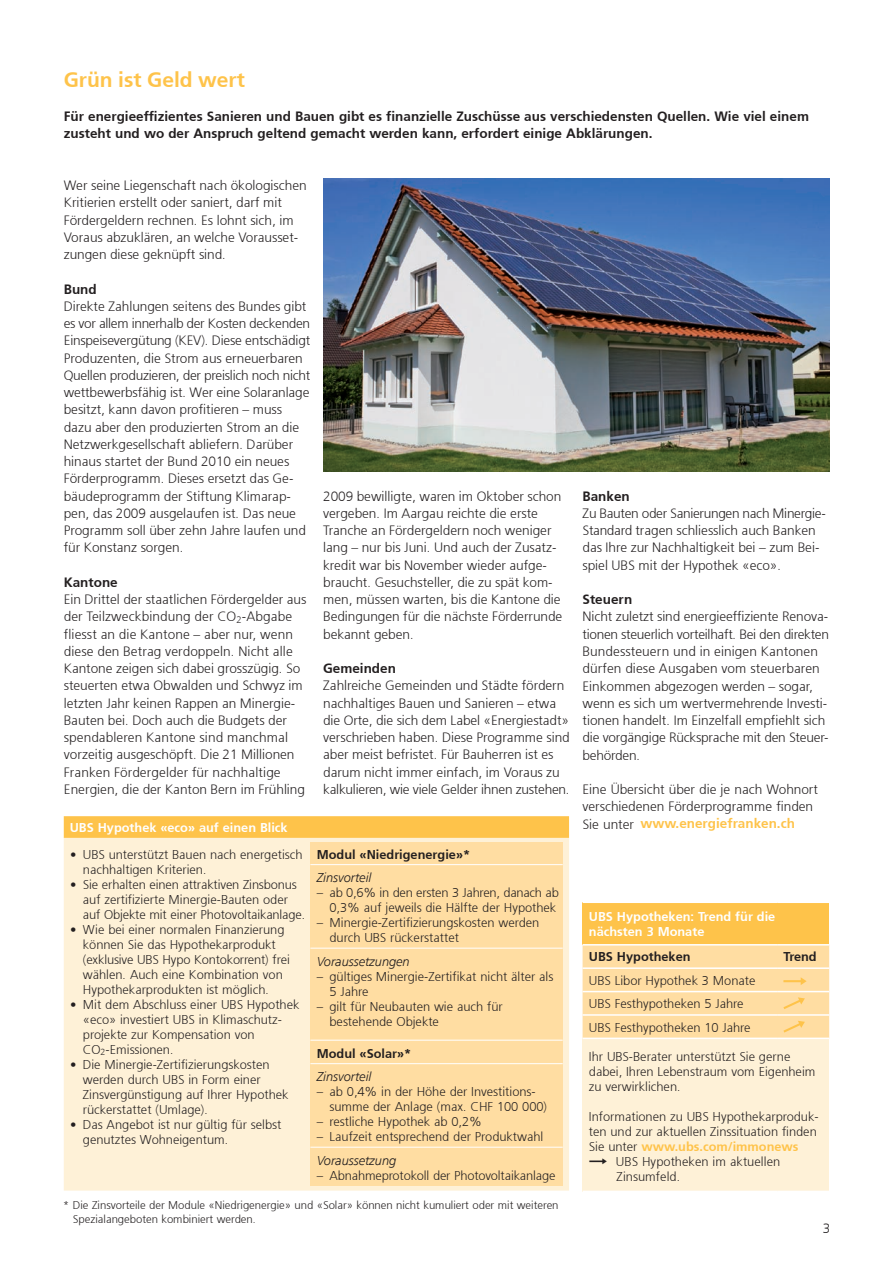
<style>
.page{position:relative;width:893px;height:1263px;background:#fff}
.page>*{position:absolute;margin:0;border:0;box-sizing:border-box;transform-origin:0 0}
.t1{font:300 21px "Frutiger 45";color:#fec34a}
.t2{font:300 13.5px/17.2px "Frutiger 45";color:#231f20}
.t3{font:300 13.5px/17.2px "Frutiger 45";color:#231f20}
.t4{font:300 12.75px/15px "Frutiger 45";color:#231f20}
.t5{font:300 12.75px/15px "Frutiger 45";color:#fff}
.t6{font:300 12.75px "Frutiger 45";color:#231f20}
.t7{font:italic 300 12.75px "Frutiger 45";color:#231f20}
.t8{font:300 12.75px "Frutiger 45";color:#fec34a}
.t9{font:300 11.25px/13.5px "Frutiger 45";color:#231f20}
.s1{color:#fec34a}
.s2{color:#231f20}
</style>
<div class="page">
<img style="left:323px;top:179px;width:506px;height:292px">
<div style="left:583px;top:902px;width:246px;height:43px;background:#fec34a"></div>
<div style="left:583px;top:1038px;width:246px;height:153px;background:#fef1d7"></div>
<hr style="left:583px;top:901px;width:194px;height:2px;background:#fff">
<hr style="left:777px;top:901px;width:52px;height:2px;background:#fff">
<hr style="left:583px;top:944px;width:194px;height:1px;background:#fff">
<hr style="left:777px;top:944px;width:52px;height:1px;background:#fff">
<hr style="left:583px;top:1037px;width:194px;height:2px;background:#fff">
<hr style="left:777px;top:1037px;width:52px;height:2px;background:#fff">
<svg style="left:583px;top:945px;width:246px;height:93px;background:#fedea6"></svg>
<svg style="left:64px;top:816px;width:505px;height:22px;background:#fec34c"></svg>
<div style="left:64px;top:838px;width:505px;height:352px;background:#fef1d7"></div>
<div style="left:310px;top:842px;width:253px;height:344px;background:#ffdda2"></div>
<hr style="left:310px;top:864px;width:253px;height:1px;background:#fff">
<hr style="left:310px;top:948px;width:253px;height:1px;background:#fff">
<hr style="left:310px;top:1040px;width:253px;height:1px;background:#fff">
<hr style="left:310px;top:1063px;width:253px;height:1px;background:#fff">
<hr style="left:310px;top:1147px;width:253px;height:1px;background:#fff">
<h1 class="t1" style="left:64px;top:67px;width:183px">Grün ist Geld wert</h1>
<p class="t3" style="left:64px;top:108px;width:747px">Für energieeffizientes Sanieren und Bauen gibt es finanzielle Zuschüsse aus verschiedensten Quellen. Wie viel einem zusteht und wo der Anspruch geltend gemacht werden kann, erfordert einige Abklärungen.</p>
<p class="t2" style="left:64px;top:177px;width:244px">Wer seine Liegenschaft nach ökologischen Kritierien erstellt oder saniert, darf mit Fördergeldern rechnen. Es lohnt sich, im Voraus abzuklären, an welche Vorausset&shy;zungen diese geknüpft sind.</p>
<p class="t3" style="left:64px;top:280px;width:34px">Bund</p>
<p class="t2" style="left:64px;top:298px;width:248px">Direkte Zahlungen seitens des Bundes gibt es vor allem innerhalb der Kosten deckenden Einspeisevergütung (KEV). Diese entschädigt Produzenten, die Strom aus erneuerbaren Quellen produzieren, der preislich noch nicht wettbewerbsfähig ist. Wer eine Solaranlage besitzt, kann davon profitieren – muss dazu aber den produzierten Strom an die Netzwerkgesellschaft abliefern. Darüber hinaus startet der Bund 2010 ein neues Förderprogramm. Dieses ersetzt das Ge&shy;bäudeprogramm der Stiftung Klimarap&shy;pen, das 2009 ausgelaufen ist. Das neue Programm soll über zehn Jahre laufen und für Konstanz sorgen.</p>
<p class="t3" style="left:64px;top:573px;width:56px">Kantone</p>
<p class="t2" style="left:64px;top:591px;width:244px">Ein Drittel der staatlichen Fördergelder aus der Teilzweckbindung der CO<sub>2</sub>-Abgabe fliesst an die Kantone – aber nur, wenn diese den Betrag verdoppeln. Nicht alle Kantone zeigen sich dabei grosszügig. So steuerten etwa Obwalden und Schwyz im letzten Jahr keinen Rappen an Minergie-Bauten bei. Doch auch die Budgets der spendableren Kantone sind manchmal vorzeitig ausgeschöpft. Die 21 Millionen Franken Fördergelder für nachhaltige Energien, die der Kanton Bern im Frühling</p>
<p class="t2" style="left:323px;top:487px;width:241px">2009 bewilligte, waren im Oktober schon vergeben. Im Aargau reichte die erste Tranche an Fördergeldern noch weniger lang – nur bis Juni. Und auch der Zusatz&shy;kredit war bis November wieder aufge&shy;braucht. Gesuchsteller, die zu spät kom&shy;men, müssen warten, bis die Kantone die Bedingungen für die nächste Förderrunde bekannt geben.</p>
<p class="t3" style="left:323px;top:660px;width:74px">Gemeinden</p>
<p class="t2" style="left:323px;top:677px;width:248px">Zahlreiche Gemeinden und Städte fördern nachhaltiges Bauen und Sanieren – etwa die Orte, die sich dem Label «Energiestadt» verschrieben haben. Diese Programme sind aber meist befristet. Für Bauherren ist es darum nicht immer einfach, im Voraus zu kalkulieren, wie viele Gelder ihnen zustehen.</p>
<p class="t5" style="left:70px;top:820px;width:219px">UBS Hypothek «eco» auf einen Blick</p>
<p class="t4" style="left:83px;top:847px;width:221px;text-indent:-13px">• UBS unterstützt Bauen nach energetisch nachhaltigen Kriterien.</p>
<p class="t4" style="left:83px;top:877px;width:224px;text-indent:-13px">• Sie erhalten einen attraktiven Zinsbonus auf zertifizierte Minergie-Bauten oder auf Objekte mit einer Photovoltaikanlage.</p>
<p class="t4" style="left:83px;top:922px;width:209px;text-indent:-13px">• Wie bei einer normalen Finanzierung können Sie das Hypothekarprodukt (exklusive UBS Hypo Kontokorrent) frei wählen. Auch eine Kombination von Hypothekarprodukten ist möglich.</p>
<p class="t4" style="left:83px;top:996px;width:218px;text-indent:-13px">• Mit dem Abschluss einer UBS Hypothek «eco» investiert UBS in Klimaschutz&shy;projekte zur Kompensation von<br>CO<sub>2</sub>-Emissionen.</p>
<p class="t4" style="left:83px;top:1057px;width:207px;text-indent:-13px">• Die Minergie-Zertifizierungskosten werden durch UBS in Form einer Zinsvergünstigung auf Ihrer Hypothek rückerstattet (Umlage).</p>
<p class="t4" style="left:83px;top:1117px;width:200px;text-indent:-13px">• Das Angebot ist nur gültig für selbst genutztes Wohneigentum.</p>
<p class="t6" style="left:317px;top:847px;width:155px">Modul «Niedrigenergie»*</p>
<p class="t7" style="left:317px;top:870px;width:56px">Zinsvorteil</p>
<p class="t4" style="left:317px;top:885px;width:243px;text-align:right">– ab 0,6% in den ersten 3 Jahren, danach ab<br>0,3% auf jeweils die Hälfte der Hypothek</p>
<p class="t4" style="left:330px;top:915px;width:211px;text-indent:-13px">– Minergie-Zertifizierungskosten werden durch UBS rückerstattet</p>
<p class="t7" style="left:317px;top:954px;width:94px">Voraussetzungen</p>
<p class="t4" style="left:330px;top:969px;width:225px;text-indent:-13px">– gültiges Minergie-Zertifikat nicht älter als<br>5 Jahre</p>
<p class="t4" style="left:330px;top:999px;width:175px;text-indent:-13px">– gilt für Neubauten wie auch für bestehende Objekte</p>
<p class="t6" style="left:317px;top:1046px;width:96px">Modul «Solar»*</p>
<p class="t7" style="left:317px;top:1069px;width:56px">Zinsvorteil</p>
<p class="t4" style="left:330px;top:1084px;width:219px;text-indent:-13px">– ab 0,4% in der Höhe der Investitions&shy;summe der Anlage (max. CHF 100 000)</p>
<p class="t4" style="left:317px;top:1114px;width:167px">– restliche Hypothek ab 0,2%</p>
<p class="t4" style="left:317px;top:1129px;width:228px">– Laufzeit entsprechend der Produktwahl</p>
<p class="t7" style="left:317px;top:1153px;width:81px">Voraussetzung</p>
<p class="t4" style="left:317px;top:1167px;width:240px">– Abnahmeprotokoll der Photovoltaikanlage</p>
<p class="t9" style="left:73px;top:1199px;width:487px;text-indent:-10px">* Die Zinsvorteile der Module «Niedrigenergie» und «Solar» können nicht kumuliert oder mit weiteren<br>Spezialangeboten kombiniert werden.</p>
<p class="t3" style="left:583px;top:487px;width:49px">Banken</p>
<p class="t2" style="left:583px;top:505px;width:245px">Zu Bauten oder Sanierungen nach Minergie-Standard tragen schliesslich auch Banken das Ihre zur Nachhaltigkeit bei – zum Bei&shy;spiel UBS mit der Hypothek «eco».</p>
<p class="t3" style="left:583px;top:591px;width:51px">Steuern</p>
<p class="t2" style="left:583px;top:608px;width:248px">Nicht zuletzt sind energieeffiziente Renova&shy;tionen steuerlich vorteilhaft. Bei den direkten Bundessteuern und in einigen Kantonen dürfen diese Ausgaben vom steuerbaren Einkommen abgezogen werden – sogar, wenn es sich um wertvermehrende Investi&shy;tionen handelt. Im Einzelfall empfiehlt sich die vorgängige Rücksprache mit den Steuer&shy;behörden.</p>
<p class="t2" style="left:583px;top:781px;width:237px">Eine Übersicht über die je nach Wohnort verschiedenen Förderprogramme finden<br>Sie unter <span class="s1">www.energiefranken.ch</span></p>
<p class="t5" style="left:589px;top:909px;width:188px">UBS Hypotheken: Trend für die nächsten 3 Monate</p>
<p class="t6" style="left:589px;top:949px;width:103px">UBS Hypotheken</p>
<p class="t6" style="left:783px;top:949px;width:35px">Trend</p>
<p class="t4" style="left:589px;top:968px;width:168px;line-height:23.4px">UBS Libor Hypothek 3 Monate<br>UBS Festhypotheken 5 Jahre<br>UBS Festhypotheken 10 Jahre</p>
<p class="t4" style="left:589px;top:1049px;width:228px">Ihr UBS-Berater unterstützt Sie gerne dabei, Ihren Lebenstraum vom Eigenheim zu verwirklichen.</p>
<p class="t4" style="left:589px;top:1109px;width:231px">Informationen zu UBS Hypothekarproduk-</p>
<p class="t4" style="left:589px;top:1124px;width:229px">ten und zur aktuellen Zinssituation finden</p>
<p class="t8" style="left:589px;top:1139px;width:211px"><span class="s2">Sie unter</span> www.ubs.com/immonews</p>
<p class="t4" style="left:616px;top:1154px;width:166px">UBS Hypotheken im aktuellen</p>
<p class="t4" style="left:617px;top:1169px;width:65px">Zinsumfeld.</p>
<p class="t2" style="left:823px;top:1220px;width:9px">3</p>
</div>
